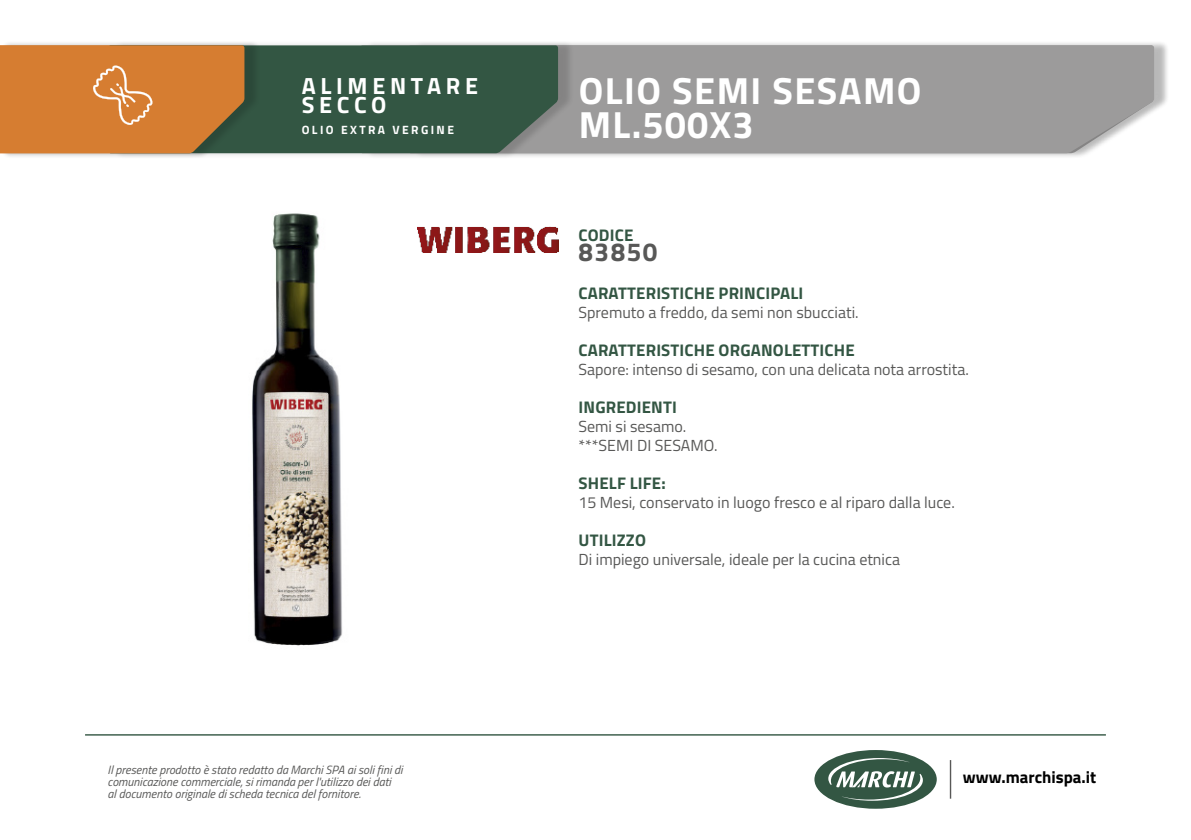
<style>
.page{position:relative;width:1191px;height:840px;background:#fff}
.page>*{position:absolute;margin:0;border:0;box-sizing:border-box;transform-origin:0 0}
.t1{font:700 37.8px/34.2px "Titillium Web";letter-spacing:.04em;color:#fff}
.t2{font:700 26px "Titillium Web";letter-spacing:.06em;color:#585857}
.t3{font:700 23.4px "Titillium Web";letter-spacing:.2em;color:#fff}
.t4{font:700 16.8px "Titillium Web";letter-spacing:.01em;color:#335643}
.t5{font:700 16.8px "Titillium Web";color:#000}
.t6{font:16px "Titillium Web";color:#585857}
.t7{font:italic 12px/12px "Titillium Web";color:#585857}
.t8{font:700 12px "Titillium Web";letter-spacing:.2em;color:#fff}
</style>
<div class="page">
<div style="left:365px;top:40px;width:804px;height:119px;background:#000;opacity:.15"></div>
<div style="left:574px;top:45px;width:580px;height:108px;background:#9c9b9b"></div>
<div style="left:113px;top:40px;width:461px;height:119px;background:#000;opacity:.15"></div>
<div style="left:260px;top:45px;width:298px;height:108px;background:#335643"></div>
<div style="left:0;top:40px;width:260px;height:119px;background:#000;opacity:.15"></div>
<svg style="left:0;top:45px;width:244px;height:108px;background:#ce7d36"></svg>
<img style="left:252px;top:213px;width:224px;height:433px">
<img style="left:418px;top:227px;width:140px;height:25px">
<hr style="left:949px;top:759px;width:2px;height:39px;background:#585857">
<div style="left:814px;top:749px;width:122px;height:59px;background:#335643;border-radius:50%"></div>
<svg style="left:828px;top:757px;width:95px;height:43px"></svg>
<hr style="left:85px;top:733px;width:1021px;height:2px;background:#335643">
<p class="t3" style="left:302px;top:67px;width:178px">ALIMENTARE</p>
<p class="t3" style="left:302px;top:87px;width:86px">SECCO</p>
<p class="t8" style="left:302px;top:121px;width:154px">OLIO EXTRA VERGINE</p>
<p class="t7" style="left:108px;top:762px;width:296px">Il presente prodotto è stato redatto da Marchi SPA ai soli fini di comunicazione commerciale, si rimanda per l'utilizzo dei dati<br>al documento originale di scheda tecnica del fornitore.</p>
<p class="t1" style="left:578px;top:71px;width:344px">OLIO SEMI SESAMO<br>ML.500X3</p>
<p class="t1" style="left:582px;top:71px;width:473px">LE CAMEMB RT LONG LIFE<br>G.125 X24</p>
<p class="t4" style="left:578px;top:222px;width:56px">CODICE</p>
<p class="t2" style="left:578px;top:232px;width:81px">83850</p>
<p class="t4" style="left:578px;top:280px;width:226px">CARATTERISTICHE PRINCIPALI</p>
<p class="t6" style="left:578px;top:300px;width:282px">Spremuto a freddo, da semi non sbucciati.</p>
<p class="t4" style="left:578px;top:337px;width:278px">CARATTERISTICHE ORGANOLETTICHE</p>
<p class="t6" style="left:578px;top:357px;width:392px">Sapore: intenso di sesamo, con una delicata nota arrostita.</p>
<p class="t4" style="left:578px;top:394px;width:100px">INGREDIENTI</p>
<p class="t6" style="left:578px;top:414px;width:109px">Semi si sesamo.</p>
<p class="t6" style="left:578px;top:433px;width:141px">***SEMI DI SESAMO.</p>
<p class="t4" style="left:578px;top:470px;width:89px">SHELF LIFE:</p>
<p class="t6" style="left:578px;top:490px;width:378px">15 Mesi, conservato in luogo fresco e al riparo dalla luce.</p>
<p class="t4" style="left:578px;top:527px;width:69px">UTILIZZO</p>
<p class="t6" style="left:578px;top:547px;width:323px">Di impiego universale, ideale per la cucina etnica</p>
<p class="t5" style="left:963px;top:764px;width:135px">www.marchispa.it</p>
</div>
